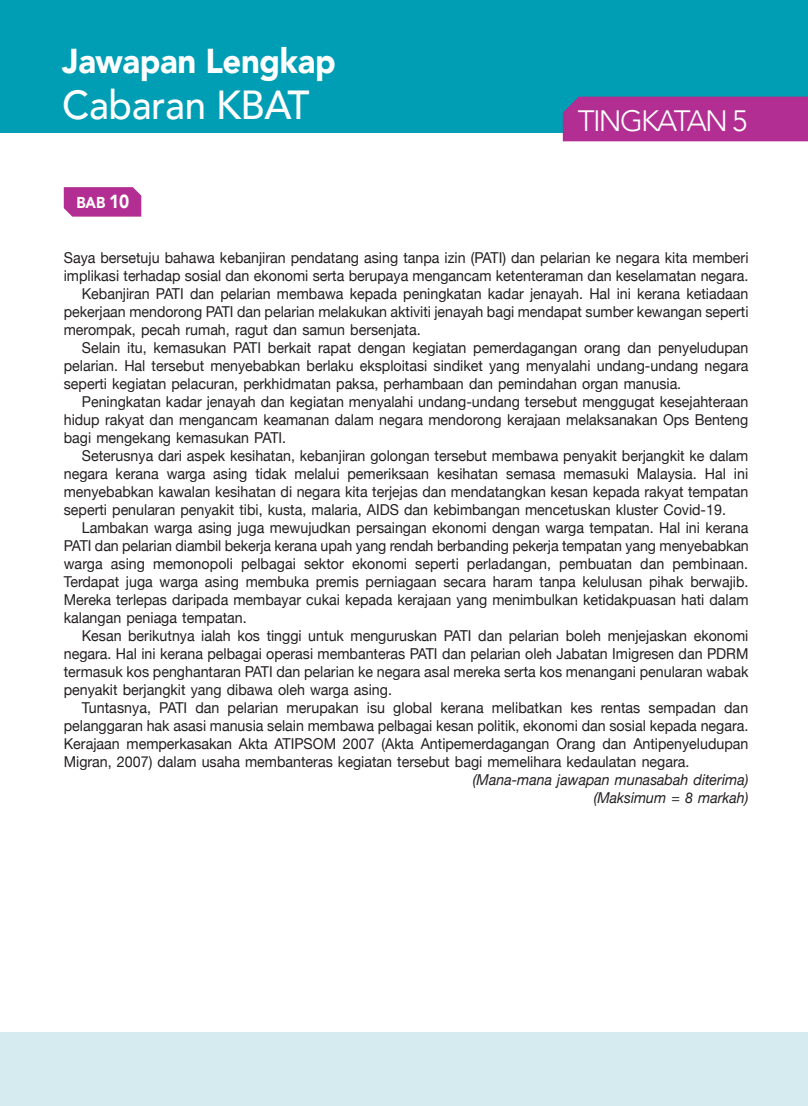
<style>
.page{position:relative;width:808px;height:1106px;background:#fff}
.page>*{position:absolute;margin:0;border:0;box-sizing:border-box;transform-origin:0 0}
.t1{font:500 40.5px "Avenir";letter-spacing:-.01em;color:#fff;scale:.95 1}
.t2{font:900 34.5px "Avenir";letter-spacing:-.01em;color:#fff;scale:.95 1}
.t3{font:300 29.4px "Avenir";letter-spacing:-.06em;color:#fff}
.t4{font:900 15.75px "Avenir";color:#fff;scale:.9 1}
.Jwp__Indent{font:15px/18px "Helvetica Neue";color:#231f20;text-align:justify;scale:.95 1}
.Jwp__No_Indent{font:15px/18px "Helvetica Neue";color:#231f20;scale:.95 1}
.Jwp__Indent-2{font:italic 15px "Helvetica Neue";color:#231f20;scale:.95 1}
.s1{font-size:18.9px}
</style>
<div class="page">
<div style="left:0;top:0;width:808px;height:132px;background:#009eb4"></div>
<div style="left:0;top:1032px;width:808px;height:74px;background:#d5ebf0"></div>
<div style="left:563px;top:97px;width:245px;height:44px;background:#b32e92"></div>
<svg style="left:64px;top:187px;width:77px;height:30px;background:#b63796"></svg>
<p class="t2" style="left:62px;top:31px;width:289px">Jawapan Lengkap</p>
<p class="t1" style="left:62px;top:70px;width:262px">Cabaran KBAT</p>
<p class="t4" style="left:77px;top:189px;width:60px">BAB <span class="s1">10</span></p>
<p class="t3" style="left:578px;top:104px;width:171px">TINGKATAN 5</p>
<p class="Jwp__No_Indent" style="left:64px;top:250px;width:722px">Saya bersetuju bahawa kebanjiran pendatang asing tanpa izin (PATI) dan pelarian ke negara kita memberi implikasi terhadap sosial dan ekonomi serta berupaya mengancam ketenteraman dan keselamatan negara.</p>
<p class="Jwp__Indent" style="left:64px;top:286px;width:722px;text-indent:18px">Kebanjiran PATI dan pelarian membawa kepada peningkatan kadar jenayah. Hal ini kerana ketiadaan pekerjaan mendorong PATI dan pelarian melakukan aktiviti jenayah bagi mendapat sumber kewangan seperti merompak, pecah rumah, ragut dan samun bersenjata.</p>
<p class="Jwp__Indent" style="left:64px;top:340px;width:722px;text-indent:18px">Selain itu, kemasukan PATI berkait rapat dengan kegiatan pemerdagangan orang dan penyeludupan pelarian. Hal tersebut menyebabkan berlaku eksploitasi sindiket yang menyalahi undang-undang negara seperti kegiatan pelacuran, perkhidmatan paksa, perhambaan dan pemindahan organ manusia.</p>
<p class="Jwp__Indent" style="left:64px;top:394px;width:722px;text-indent:18px">Peningkatan kadar jenayah dan kegiatan menyalahi undang-undang tersebut menggugat kesejahteraan hidup rakyat dan mengancam keamanan dalam negara mendorong kerajaan melaksanakan Ops Benteng bagi mengekang kemasukan PATI.</p>
<p class="Jwp__Indent" style="left:64px;top:448px;width:722px;text-indent:18px">Seterusnya dari aspek kesihatan, kebanjiran golongan tersebut membawa penyakit berjangkit ke dalam negara kerana warga asing tidak melalui pemeriksaan kesihatan semasa memasuki Malaysia. Hal ini menyebabkan kawalan kesihatan di negara kita terjejas dan mendatangkan kesan kepada rakyat tempatan seperti penularan penyakit tibi, kusta, malaria, AIDS dan kebimbangan mencetuskan kluster Covid-19.</p>
<p class="Jwp__Indent" style="left:64px;top:520px;width:723px;text-indent:18px">Lambakan warga asing juga mewujudkan persaingan ekonomi dengan warga tempatan. Hal ini kerana PATI dan pelarian diambil bekerja kerana upah yang rendah berbanding pekerja tempatan yang menyebabkan warga asing memonopoli pelbagai sektor ekonomi seperti perladangan, pembuatan dan pembinaan.<br>Terdapat juga warga asing membuka premis perniagaan secara haram tanpa kelulusan pihak berwajib.<br>Mereka terlepas daripada membayar cukai kepada kerajaan yang menimbulkan ketidakpuasan hati dalam kalangan peniaga tempatan.</p>
<p class="Jwp__Indent" style="left:64px;top:628px;width:722px;text-indent:18px">Kesan berikutnya ialah kos tinggi untuk menguruskan PATI dan pelarian boleh menjejaskan ekonomi negara. Hal ini kerana pelbagai operasi membanteras PATI dan pelarian oleh Jabatan Imigresen dan PDRM termasuk kos penghantaran PATI dan pelarian ke negara asal mereka serta kos menangani penularan wabak penyakit berjangkit yang dibawa oleh warga asing.</p>
<p class="Jwp__Indent" style="left:64px;top:700px;width:722px;text-indent:18px">Tuntasnya, PATI dan pelarian merupakan isu global kerana melibatkan kes rentas sempadan dan pelanggaran hak asasi manusia selain membawa pelbagai kesan politik, ekonomi dan sosial kepada negara.<br>Kerajaan memperkasakan Akta ATIPSOM 2007 (Akta Antipemerdagangan Orang dan Antipenyeludupan Migran, 2007) dalam usaha membanteras kegiatan tersebut bagi memelihara kedaulatan negara.</p>
<p class="Jwp__Indent-2" style="left:473px;top:769px;width:291px">(Mana-mana jawapan munasabah diterima)</p>
<p class="Jwp__Indent-2" style="left:594px;top:787px;width:164px">(Maksimum = 8 markah)</p>
</div>
